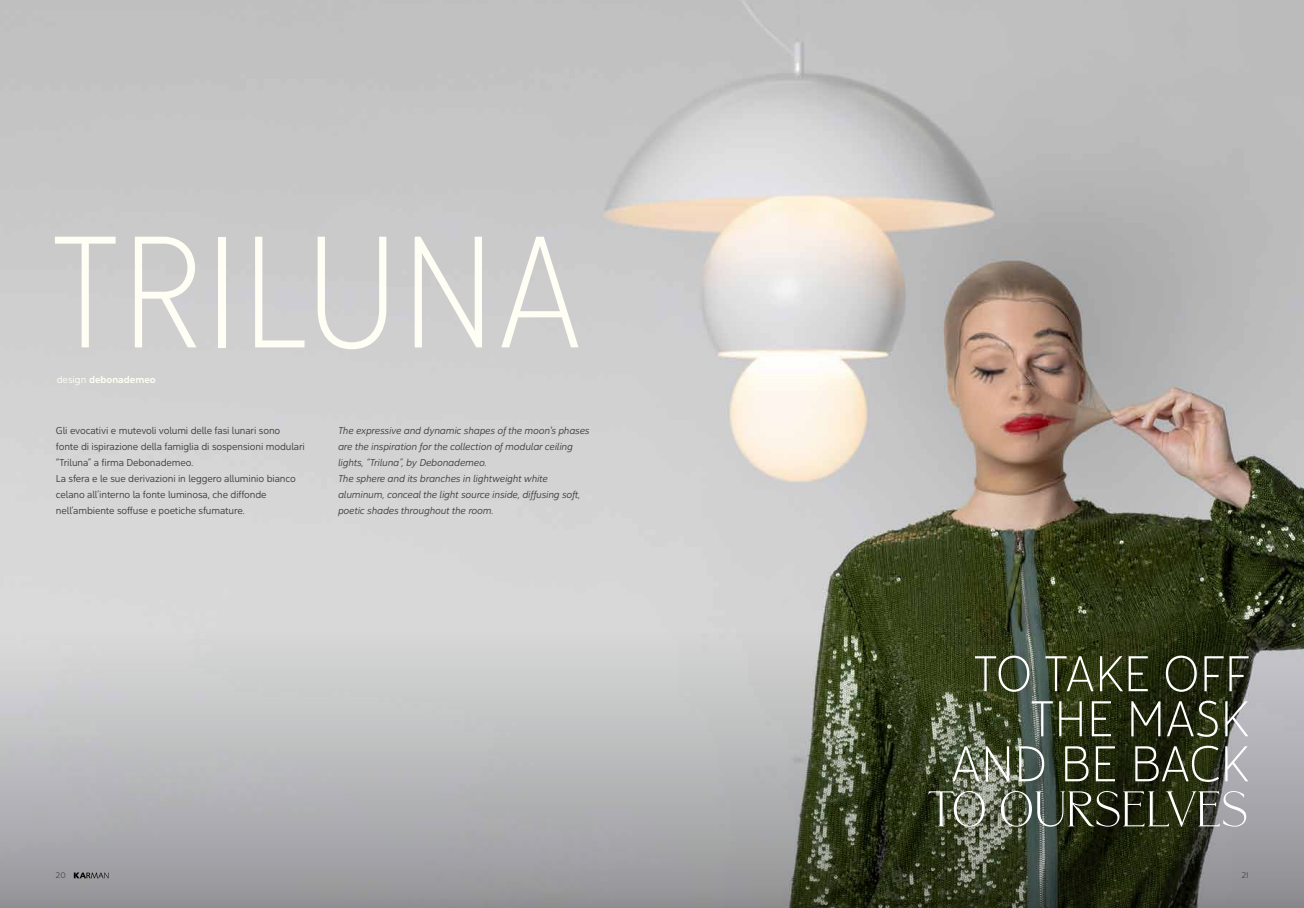
<style>
.page{position:relative;width:1304px;height:908px;background:#fff}
.page>*{position:absolute;margin:0;border:0;box-sizing:border-box;transform-origin:0 0}
.t1{font:158px "Yorkten Con Thi";color:#fffef4}
.t2{font:50px/45px "Yorkten Nor Thi";letter-spacing:-.01em;color:#fff;text-align:right}
.t3{font:100 50px "Merchant";letter-spacing:-.01em;color:#fff}
.t4{font:10px/16px "Yorkten Nor Boo";letter-spacing:-.01em;color:#414042}
.t5{font:10px/16px "Yorkten Nor Boo It";letter-spacing:-.01em;color:#414042}
.t6{font:10px "Yorkten Nor Med";color:#fffef4}
.t7{font:8px "Yorkten Nor Lig";color:#414042}
.s1{font-family:"Yorkten Nor Boo"}
</style>
<div class="page">
<img style="left:0;top:0;width:1304px;height:632px">
<svg style="left:0;top:632px;width:1304px;height:275px;background:#8b8e87"></svg>
<svg style="left:74px;top:872px;width:35px;height:5px"></svg>
<h1 class="t1" style="left:50px;top:196px;width:534px">TRILUNA</h1>
<p class="t6" style="left:57px;top:373px;width:101px"><span class="s1">design</span> debonademeo</p>
<p class="t4" style="left:56px;top:422px;width:250px">Gli evocativi e mutevoli volumi delle fasi lunari sono fonte di ispirazione della famiglia di sospensioni modulari “Triluna” a firma Debonademeo.<br>La sfera e le sue derivazioni in leggero alluminio bianco celano all’interno la fonte luminosa, che diffonde nell’ambiente soffuse e poetiche sfumature.</p>
<p class="t5" style="left:338px;top:422px;width:253px">The expressive and dynamic shapes of the moon's phases are the inspiration for the collection of modular ceiling lights, “Triluna”, by Debonademeo.<br>The sphere and its branches in lightweight white aluminum, conceal the light source inside, diffusing soft, poetic shades throughout the room.</p>
<h2 class="t2" style="left:951px;top:650px;width:300px">TO TAKE OFF<br>THE MASK<br>AND BE BACK</h2>
<h2 class="t3" style="left:927px;top:786px;width:323px">TO OURSELVES</h2>
<p class="t7" style="left:56px;top:870px;width:11px">20</p>
<p class="t7" style="left:1242px;top:870px;width:8px">21</p>
</div>
